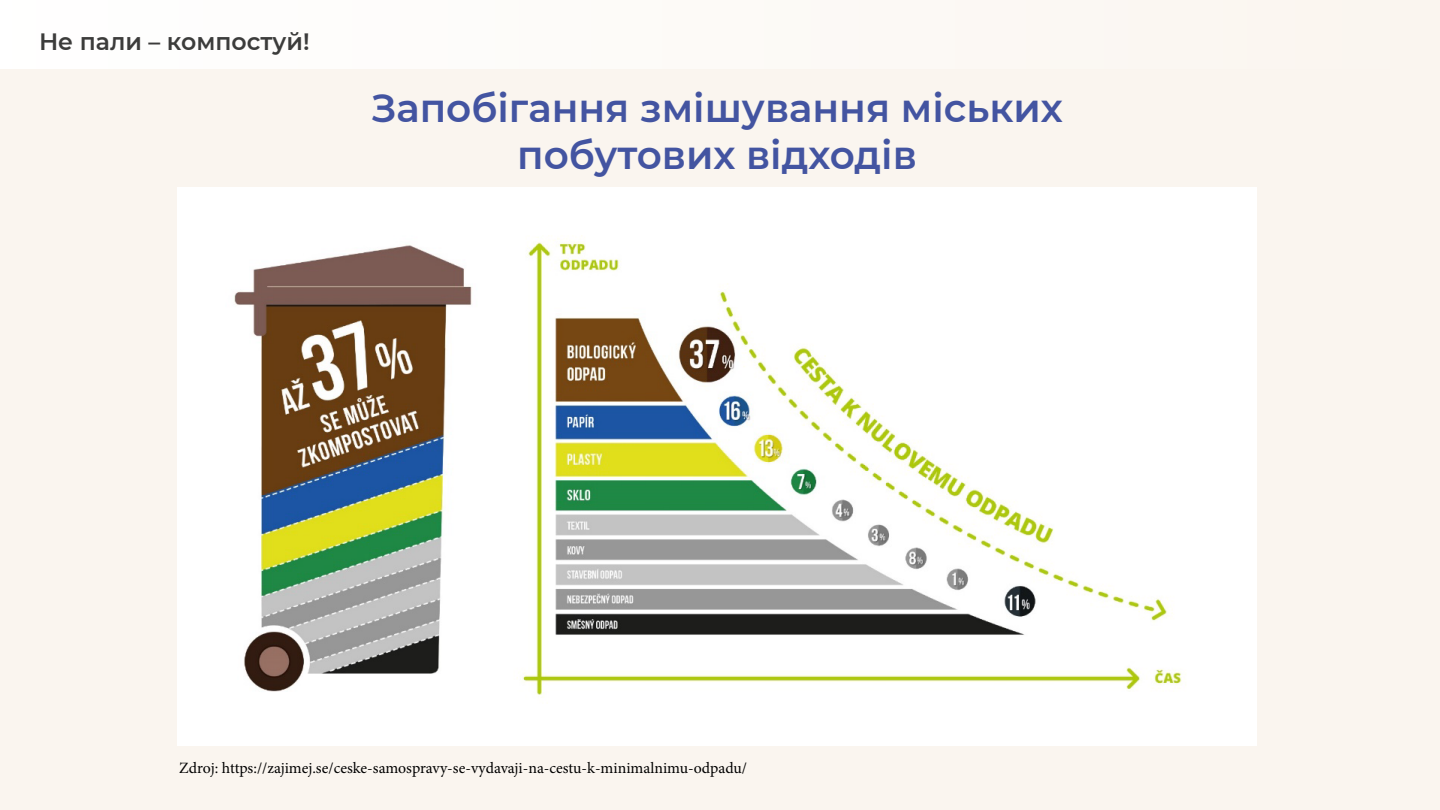
<style>
.page{position:relative;width:1440px;height:810px;background:#faf5ef}
.page>*{position:absolute;margin:0;border:0;box-sizing:border-box;transform-origin:0 0}
.t1{font:600 39px/46.8px "Montserrat";color:#4354a1;text-align:center}
.t2{font:600 23.62px "Montserrat";color:#3c3c3b}
.t3{font:15.75px "Minion Pro";color:#000}
</style>
<div class="page">
<img style="left:178px;top:188px;width:1078px;height:558px">
<div style="left:0;top:0;width:1440px;height:69px;background:#fdfaf7"></div>
<h2 class="t2" style="left:39px;top:25px;width:272px">Не пали – компостуй!</h2>
<h1 class="t1" style="left:371px;top:83px;width:693px">Запобігання змішування міських побутових відходів</h1>
<p class="t3" style="left:179px;top:758px;width:569px">Zdroj: https://zajimej.se/ceske-samospravy-se-vydavaji-na-cestu-k-minimalnimu-odpadu/</p>
</div>
